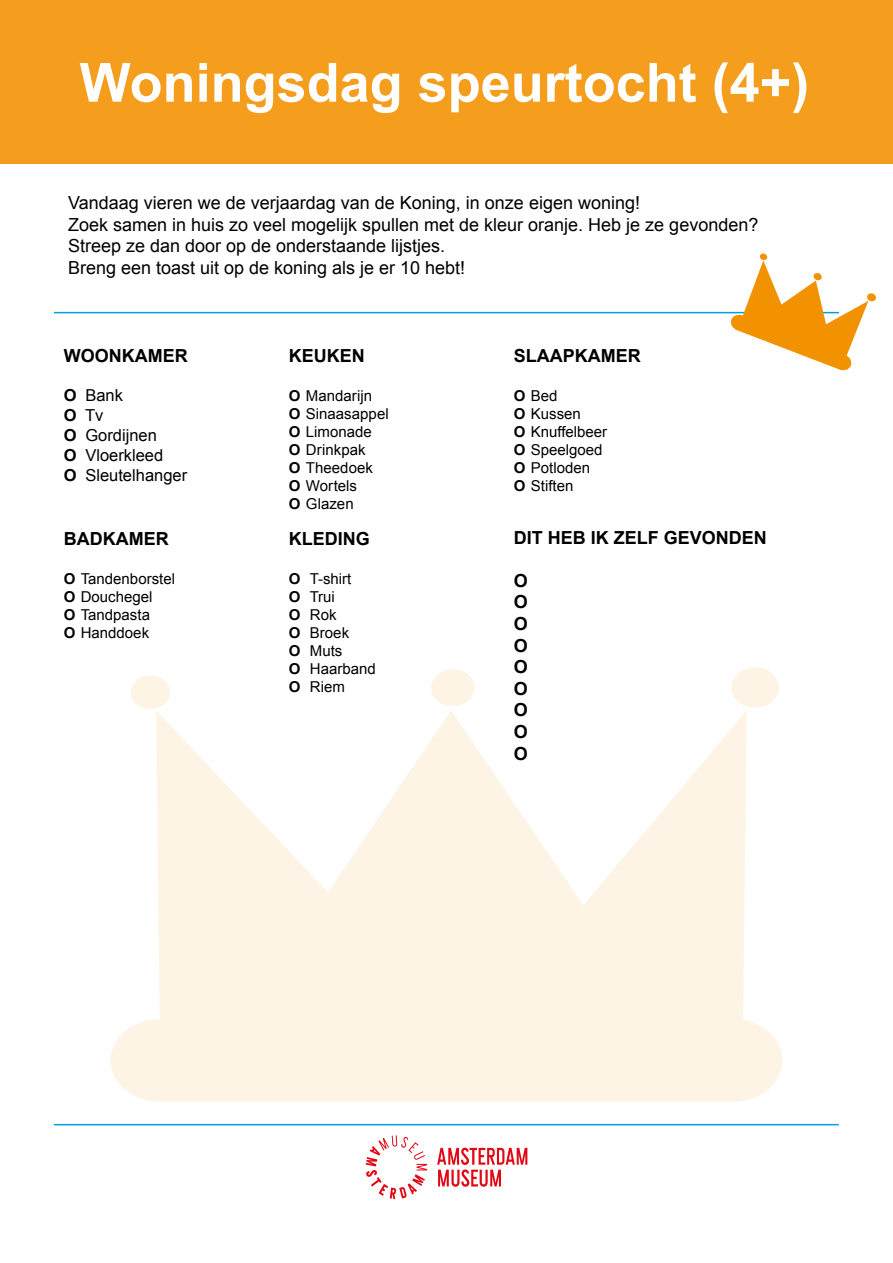
<style>
.page{position:relative;width:893px;height:1263px;background:#fff}
.page>*{position:absolute;margin:0;border:0;box-sizing:border-box;transform-origin:0 0}
.t1{font:700 54px "Arial";color:#fff}
.t2{font:18px/21.6px "Arial";color:#000}
.t3{font:700 18px/21.6px "Arial";color:#000;text-align:justify}
.t4{font:16.5px/19.8px "Arial";color:#000}
.t5{font:15px/18px "Arial";color:#000}
.s1{font-weight:700}
</style>
<div class="page">
<div style="left:0;top:0;width:893px;height:163px;background:#f59d1d"></div>
<hr style="left:54px;top:312px;width:785px;height:1px;background:#009fe3">
<hr style="left:54px;top:1124px;width:785px;height:1px;background:#009fe3">
<svg style="left:366px;top:1135px;width:161px;height:64px"></svg>
<svg style="left:730px;top:253px;width:146px;height:118px"></svg>
<div style="left:111px;top:1019px;width:671px;height:82px;background:#fdf4e6"></div>
<div style="left:131px;top:675px;width:39px;height:34px;background:#fdf4e6;border-radius:50%"></div>
<div style="left:431px;top:669px;width:44px;height:37px;background:#fdf4e6;border-radius:50%"></div>
<div style="left:732px;top:667px;width:47px;height:41px;background:#fdf4e6;border-radius:50%"></div>
<svg style="left:156px;top:711px;width:75px;height:325px;fill:#fdf4e6"></svg>
<svg style="left:231px;top:711px;width:243px;height:325px;fill:#fdf4e6"></svg>
<svg style="left:474px;top:711px;width:273px;height:325px;fill:#fdf4e6"></svg>
<h1 class="t1" style="left:80px;top:47px;width:731px">Woningsdag speurtocht (4+)</h1>
<p class="t2" style="left:68px;top:192px;width:692px">Vandaag vieren we de verjaardag van de Koning, in onze eigen woning!<br>Zoek samen in huis zo veel mogelijk spullen met de kleur oranje. Heb je ze gevonden?<br>Streep ze dan door op de onderstaande lijstjes.<br>Breng een toast uit op de koning als je er 10 hebt!</p>
<p class="t3" style="left:64px;top:345px;width:125px">WOONKAMER</p>
<p class="t4" style="left:64px;top:386px;width:125px"><span class="s1">O</span> Bank<br><span class="s1">O</span> Tv<br><span class="s1">O</span> Gordijnen<br><span class="s1">O</span> Vloerkleed<br><span class="s1">O</span> Sleutelhanger</p>
<p class="t3" style="left:64px;top:528px;width:106px">BADKAMER</p>
<p class="t5" style="left:64px;top:570px;width:113px"><span class="s1">O</span> Tandenborstel<br><span class="s1">O</span> Douchegel<br><span class="s1">O</span> Tandpasta<br><span class="s1">O</span> Handdoek</p>
<p class="t3" style="left:289px;top:345px;width:77px">KEUKEN</p>
<p class="t5" style="left:289px;top:387px;width:101px"><span class="s1">O</span> Mandarijn<br><span class="s1">O</span> Sinaasappel<br><span class="s1">O</span> Limonade<br><span class="s1">O</span> Drinkpak<br><span class="s1">O</span> Theedoek<br><span class="s1">O</span> Wortels<br><span class="s1">O</span> Glazen</p>
<p class="t3" style="left:289px;top:528px;width:82px">KLEDING</p>
<p class="t5" style="left:289px;top:570px;width:89px"><span class="s1">O</span> T-shirt<br><span class="s1">O</span> Trui<br><span class="s1">O</span> Rok<br><span class="s1">O</span> Broek<br><span class="s1">O</span> Muts<br><span class="s1">O</span> Haarband<br><span class="s1">O</span> Riem</p>
<p class="t3" style="left:514px;top:345px;width:128px">SLAAPKAMER</p>
<p class="t5" style="left:514px;top:387px;width:95px"><span class="s1">O</span> Bed<br><span class="s1">O</span> Kussen<br><span class="s1">O</span> Knuffelbeer<br><span class="s1">O</span> Speelgoed<br><span class="s1">O</span> Potloden<br><span class="s1">O</span> Stiften</p>
<p class="t3" style="left:514px;top:527px;width:255px">DIT HEB IK ZELF GEVONDEN</p>
<p class="t3" style="left:514px;top:570px;width:16px">O O O O O O O O O</p>
</div>
